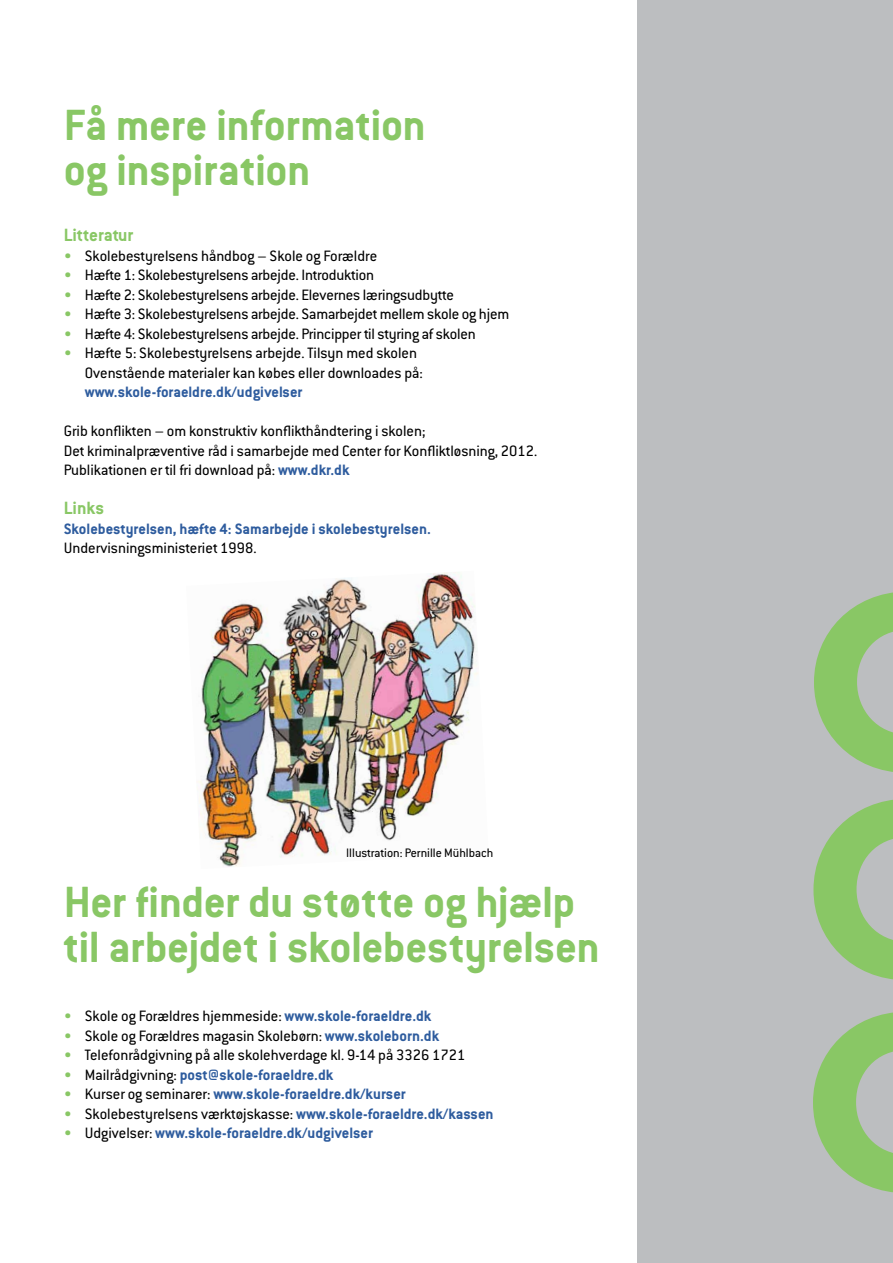
<style>
.page{position:relative;width:893px;height:1263px;background:#fff}
.page>*{position:absolute;margin:0;border:0;box-sizing:border-box;transform-origin:0 0}
.t1{font:700 48px/45px "Conduit ITC Std";letter-spacing:-.01em;color:#89c765}
.t2{font:700 19.5px "Conduit ITC Std";color:#89c765}
.t3{font:16.5px/19.5px "Conduit ITC Std";color:#000}
.t4{font:700 16.5px "Conduit ITC Std";color:#2e5c9e}
.t5{font:13.5px "Conduit ITC Std";color:#000}
.s1{color:#89c765}
.s2{font-weight:700;color:#2e5c9e}
.s3{font-weight:400;color:#89c765}
.s4{font-weight:400;color:#000}
</style>
<div class="page">
<div style="left:638px;top:0;width:255px;height:1263px;background:#bcbec0"></div>
<svg style="left:813px;top:1012px;width:80px;height:181px"></svg>
<svg style="left:813px;top:799px;width:80px;height:181px"></svg>
<svg style="left:814px;top:592px;width:79px;height:180px"></svg>
<img style="left:197px;top:572px;width:281px;height:295px">
<h1 class="t1" style="left:64px;top:102px;width:364px">Få mere information og inspiration</h1>
<p class="t2" style="left:64px;top:224px;width:71px">Litteratur</p>
<p class="t3" style="left:64px;top:246px;width:315px"><span class="s1">•</span> Skolebestyrelsens håndbog – Skole og Forældre</p>
<p class="t3" style="left:64px;top:265px;width:312px"><span class="s1">•</span> Hæfte 1: Skolebestyrelsens arbejde. Introduktion</p>
<p class="t3" style="left:64px;top:285px;width:392px"><span class="s1">•</span> Hæfte 2: Skolebestyrelsens arbejde. Elevernes læringsudbytte</p>
<p class="t3" style="left:64px;top:304px;width:447px"><span class="s1">•</span> Hæfte 3: Skolebestyrelsens arbejde. Samarbejdet mellem skole og hjem</p>
<p class="t3" style="left:64px;top:324px;width:413px"><span class="s1">•</span> Hæfte 4: Skolebestyrelsens arbejde. Principper til styring af skolen</p>
<p class="t3" style="left:85px;top:343px;width:340px;text-indent:-21px"><span class="s1">•</span> Hæfte 5: Skolebestyrelsens arbejde. Tilsyn med skolen<br>Ovenstående materialer kan købes eller downloades på:</p>
<p class="t4" style="left:85px;top:382px;width:219px">www.skole-foraeldre.dk/udgivelser</p>
<p class="t3" style="left:64px;top:421px;width:475px">Grib konflikten – om konstruktiv konflikthåndtering i skolen;<br>Det kriminalpræventive råd i samarbejde med Center for Konfliktløsning, 2012.<br>Publikationen er til fri download på: <span class="s2">www.dkr.dk</span></p>
<p class="t2" style="left:64px;top:497px;width:42px">Links</p>
<p class="t4" style="left:64px;top:519px;width:369px">Skolebestyrelsen, hæfte 4: Samarbejde i skolebestyrelsen.</p>
<p class="t3" style="left:64px;top:538px;width:194px">Undervisningsministeriet 1998.</p>
<p class="t5" style="left:346px;top:845px;width:149px">Illustration: Pernille Mühlbach</p>
<h1 class="t1" style="left:64px;top:879px;width:537px">Her finder du støtte og hjælp til arbejdet i skolebestyrelsen</h1>
<p class="t3" style="left:64px;top:1006px;width:369px"><span class="s1">•</span> Skole og Forældres hjemmeside: <span class="s2">www.skole-foraeldre.dk</span></p>
<p class="t3" style="left:64px;top:1026px;width:377px"><span class="s1">•</span> Skole og Forældres magasin Skolebørn: <span class="s2">www.skoleborn.dk</span></p>
<p class="t3" style="left:64px;top:1045px;width:403px"><span class="s1">•</span> Telefonrådgivning på alle skolehverdage kl. 9-14 på 3326 1721</p>
<p class="t4" style="left:64px;top:1065px;width:271px"><span class="s3">•</span> <span class="s4">Mailrådgivning:</span> post@skole-foraeldre.dk</p>
<p class="t4" style="left:64px;top:1084px;width:344px"><span class="s3">•</span> <span class="s4">Kurser og seminarer:</span> www.skole-foraeldre.dk/kurser</p>
<p class="t3" style="left:64px;top:1104px;width:431px"><span class="s1">•</span> Skolebestyrelsens værktøjskasse: <span class="s2">www.skole-foraeldre.dk/kassen</span></p>
<p class="t4" style="left:64px;top:1123px;width:311px"><span class="s3">•</span> <span class="s4">Udgivelser:</span> www.skole-foraeldre.dk/udgivelser</p>
</div>
